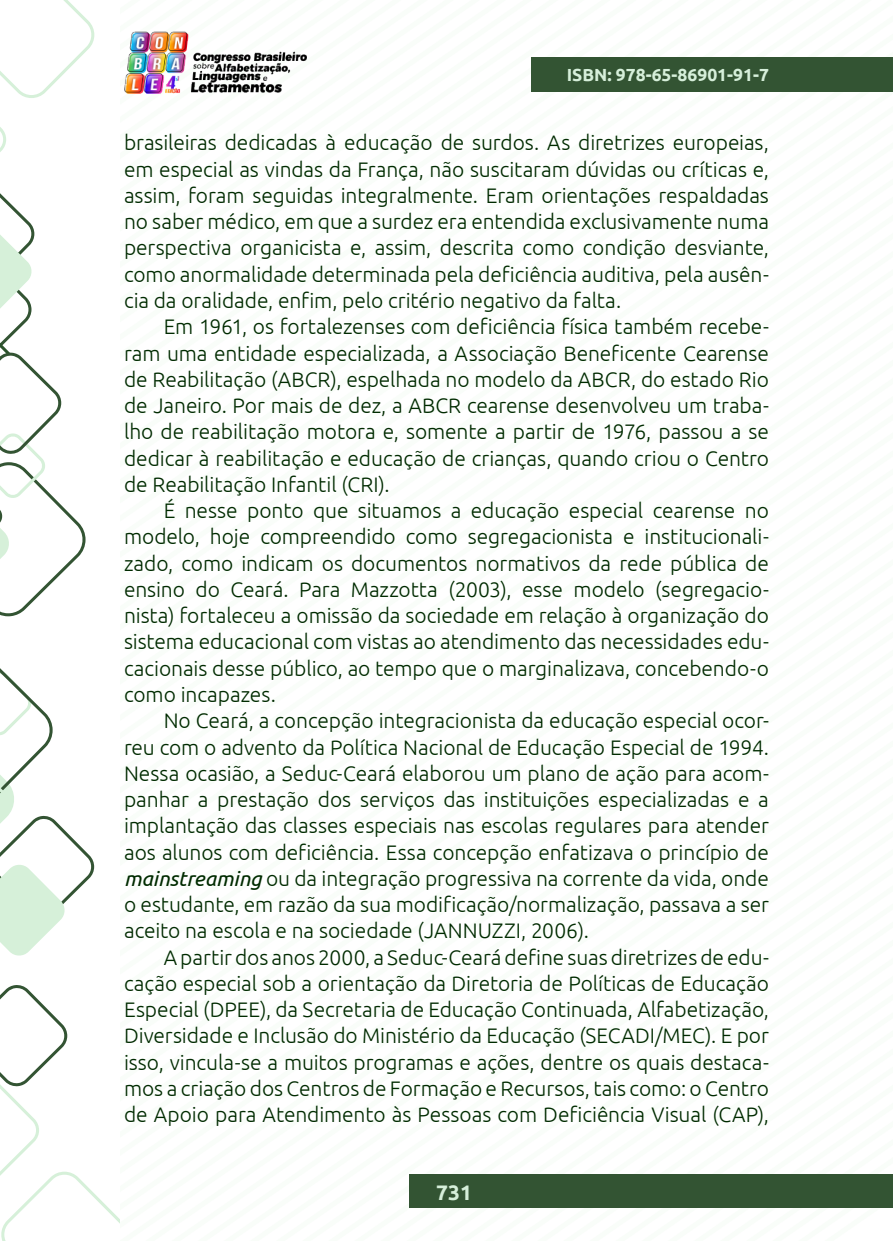
<style>
.page{position:relative;width:893px;height:1241px;background:#fff}
.page>*{position:absolute;margin:0;border:0;box-sizing:border-box;transform-origin:0 0}
._8_CORPO{font:300 21px/26.2px "Ubuntu";letter-spacing:-.005em;color:#002b00;text-align:justify}
.t1{font:700 21px "Ubuntu";color:#d6efda}
.t2{font:700 17.5px "Ubuntu";color:#d6efda}
.s1{font-weight:400;font-style:italic}
</style>
<div class="page">
<div style="left:410px;top:1174px;width:483px;height:33px;background:#335433"></div>
<img style="left:124px;top:31px;width:182px;height:62px">
<div style="left:532px;top:57px;width:361px;height:35px;background:#335433"></div>
<svg style="left:0;top:985px;width:119px;height:255px"></svg>
<svg style="left:0;top:0;width:94px;height:616px"></svg>
<svg style="left:0;top:668px;width:94px;height:288px"></svg>
<p class="t2" style="left:567px;top:64px;width:204px">ISBN: 978-65-86901-91-7</p>
<p class="_8_CORPO" style="left:124px;top:129px;width:646px">brasileiras dedicadas à educação de surdos. As diretrizes europeias, em especial as vindas da França, não suscitaram dúvidas ou críticas e, assim, foram seguidas integralmente. Eram orientações respaldadas no saber médico, em que a surdez era entendida exclusivamente numa perspectiva organicista e, assim, descrita como condição desviante, como anormalidade determinada pela deficiência auditiva, pela ausên&shy;cia da oralidade, enfim, pelo critério negativo da falta.</p>
<p class="_8_CORPO" style="left:124px;top:313px;width:646px;text-indent:40px">Em 1961, os fortalezenses com deficiência física também recebe&shy;ram uma entidade especializada, a Associação Beneficente Cearense de Reabilitação (ABCR), espelhada no modelo da ABCR, do estado Rio de Janeiro. Por mais de dez, a ABCR cearense desenvolveu um traba&shy;lho de reabilitação motora e, somente a partir de 1976, passou a se dedicar à reabilitação e educação de crianças, quando criou o Centro de Reabilitação Infantil (CRI).</p>
<p class="_8_CORPO" style="left:124px;top:497px;width:646px;text-indent:40px">É nesse ponto que situamos a educação especial cearense no modelo, hoje compreendido como segregacionista e institucionali&shy;zado, como indicam os documentos normativos da rede pública de ensino do Ceará. Para Mazzotta (2003), esse modelo (segregacio&shy;nista) fortaleceu a omissão da sociedade em relação à organização do sistema educacional com vistas ao atendimento das necessidades edu&shy;cacionais desse público, ao tempo que o marginalizava, concebendo-o como incapazes.</p>
<p class="_8_CORPO" style="left:124px;top:707px;width:646px;text-indent:40px">No Ceará, a concepção integracionista da educação especial ocor&shy;reu com o advento da Política Nacional de Educação Especial de 1994.<br>Nessa ocasião, a Seduc-Ceará elaborou um plano de ação para acom&shy;panhar a prestação dos serviços das instituições especializadas e a implantação das classes especiais nas escolas regulares para atender aos alunos com deficiência. Essa concepção enfatizava o princípio de <span class="s1">mainstreaming</span> ou da integração progressiva na corrente da vida, onde o estudante, em razão da sua modificação/normalização, passava a ser aceito na escola e na sociedade (JANNUZZI, 2006).</p>
<p class="_8_CORPO" style="left:124px;top:943px;width:646px;text-indent:40px">A partir dos anos 2000, a Seduc-Ceará define suas diretrizes de edu&shy;cação especial sob a orientação da Diretoria de Políticas de Educação Especial (DPEE), da Secretaria de Educação Continuada, Alfabetização, Diversidade e Inclusão do Ministério da Educação (SECADI/MEC). E por isso, vincula-se a muitos programas e ações, dentre os quais destaca&shy;mos a criação dos Centros de Formação e Recursos, tais como: o Centro de Apoio para Atendimento às Pessoas com Deficiência Visual (CAP),</p>
<p class="t1" style="left:436px;top:1178px;width:37px">731</p>
</div>
